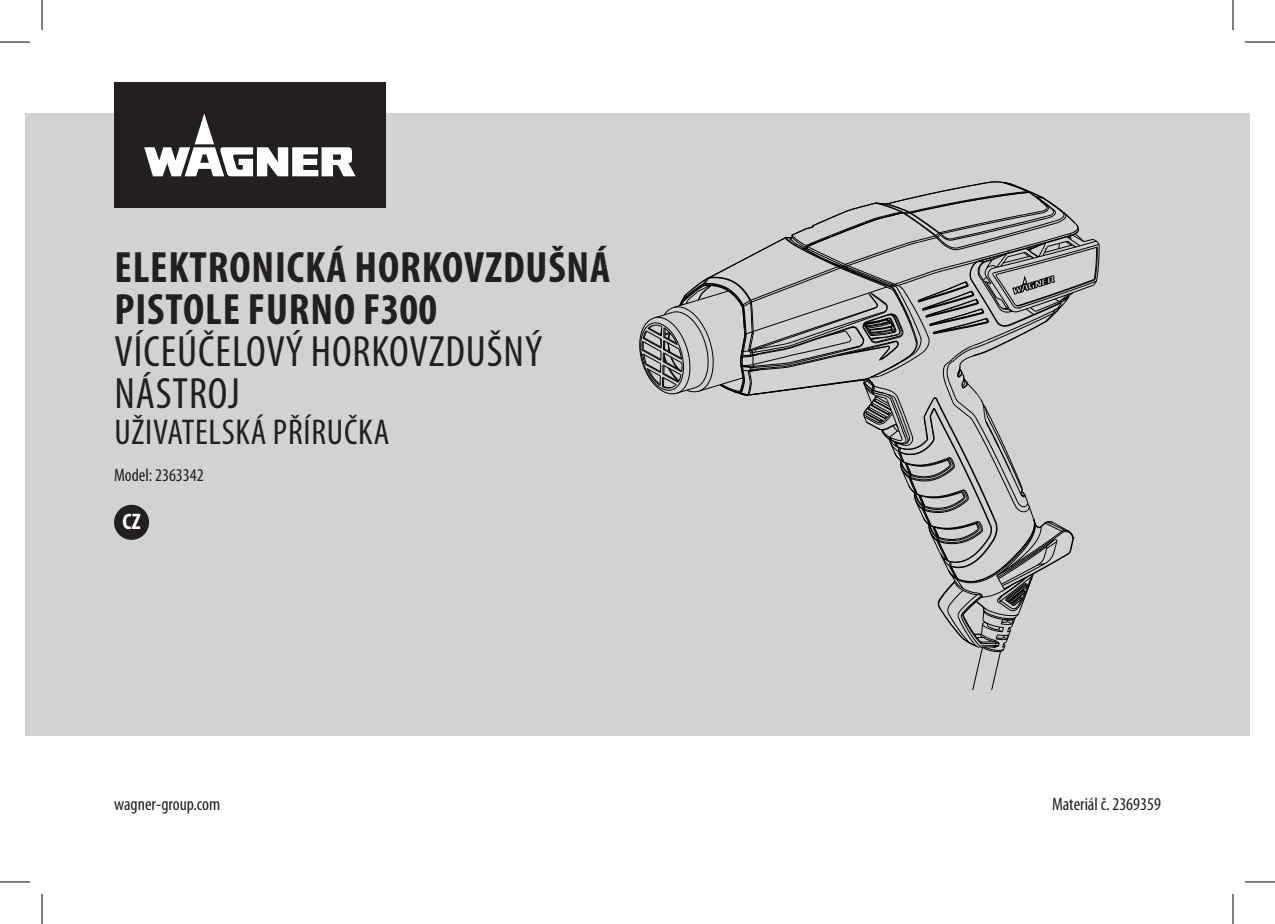
<style>
.page{position:relative;width:1275px;height:924px;background:#fff}
.page>*{position:absolute;margin:0;border:0;box-sizing:border-box;transform-origin:0 0}
.t1{font:700 condensed 44px/42px "Myriad Pro";letter-spacing:.02em;color:#231f20}
.t2{font:condensed 44px/42px "Myriad Pro";letter-spacing:.02em;color:#231f20}
.t3{font:condensed 36px "Myriad Pro";letter-spacing:.02em;color:#231f20}
.t4{font:700 condensed 22.4px "Myriad Pro";color:#fff}
.t5{font:condensed 18px "Myriad Pro";color:#231f20}
</style>
<div class="page">
<div style="left:25px;top:113px;width:1225px;height:622px;background:#d1d2d4"></div>
<div style="left:114px;top:83px;width:272px;height:125px;background:#231f20"></div>
<svg style="left:144px;top:113px;width:212px;height:63px"></svg>
<svg style="left:639px;top:181px;width:461px;height:507px"></svg>
<div style="left:114px;top:504px;width:35px;height:35px;background:#231f20;border-radius:50%"></div>
<hr style="left:0;top:42px;width:30px;height:1px;background:#000">
<hr style="left:1245px;top:42px;width:30px;height:1px;background:#000">
<hr style="left:0;top:881px;width:30px;height:1px;background:#000">
<hr style="left:1245px;top:881px;width:30px;height:1px;background:#000">
<hr style="left:42px;top:0;width:1px;height:30px;background:#000">
<hr style="left:42px;top:893px;width:1px;height:30px;background:#000">
<hr style="left:1232px;top:0;width:1px;height:30px;background:#000">
<hr style="left:1232px;top:893px;width:1px;height:30px;background:#000">
<h1 class="t1" style="left:114px;top:246px;width:497px">ELEKTRONICKÁ HORKOVZDUŠNÁ<br>PISTOLE FURNO F300</h1>
<h1 class="t2" style="left:114px;top:331px;width:429px">VÍCEÚČELOVÝ HORKOVZDUŠNÝ<br>NÁSTROJ</h1>
<h2 class="t3" style="left:114px;top:412px;width:276px">UŽIVATELSKÁ PŘÍRUČKA</h2>
<p class="t5" style="left:114px;top:465px;width:91px">Model: 2363342</p>
<p class="t4" style="left:122px;top:509px;width:20px">CZ</p>
<p class="t5" style="left:114px;top:793px;width:108px">wagner-group.com</p>
<p class="t5" style="left:1052px;top:793px;width:110px">Materiál č. 2369359</p>
</div>
